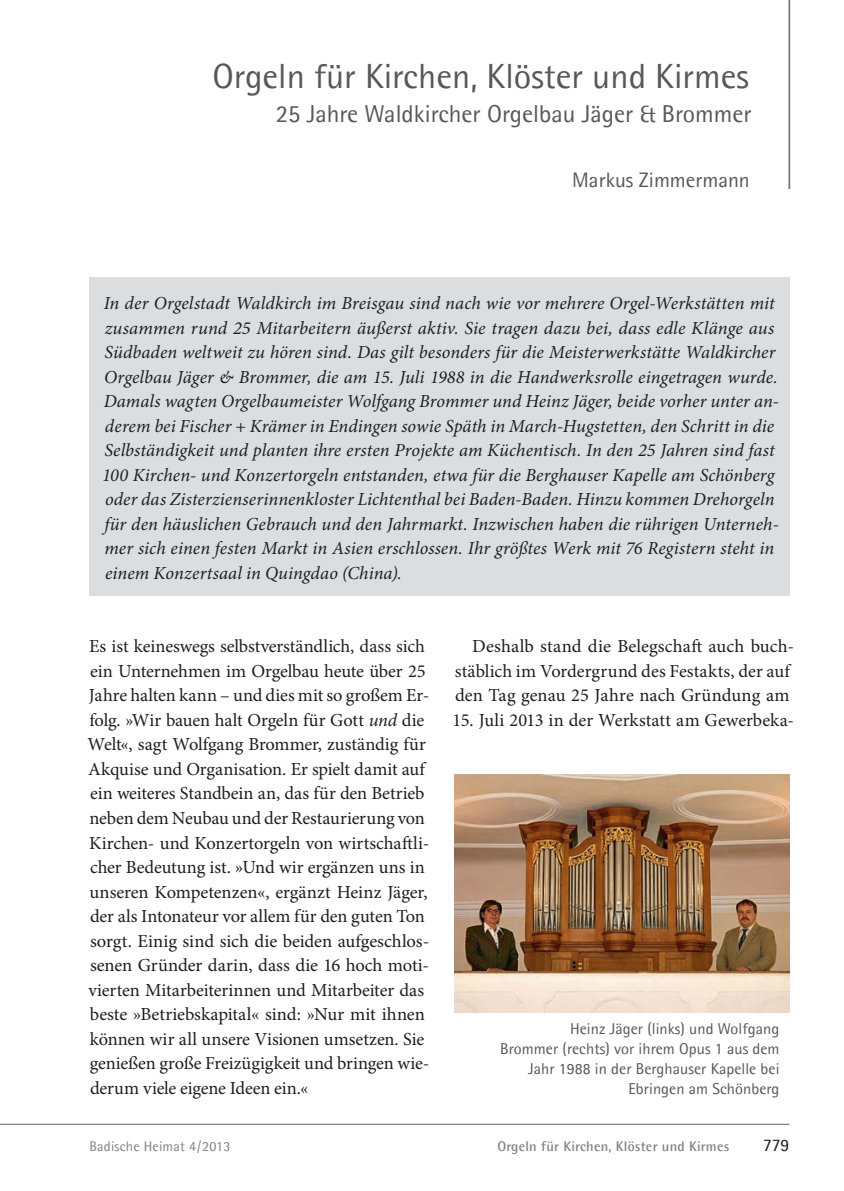
<style>
.page{position:relative;width:844px;height:1191px;background:#fff}
.page>*{position:absolute;margin:0;border:0;box-sizing:border-box;transform-origin:0 0}
.t1{font:35px "Agfa Rotis Semisans";color:#57585a}
.t2{font:24.5px "Agfa Rotis Semisans";color:#57585a}
.t3{font:21px "Agfa Rotis Semisans";color:#57585a}
.t4{font:italic 18.38px/24.5px "Minion Pro";color:#1d1e1f}
.t5{font:18.38px/24.5px "Minion Pro";letter-spacing:-.005em;color:#1d1e1f}
.t6{font:17.5px "Agfa Rotis Semisans";color:#1d1e1f}
.t7{font:15.75px/20.1px "Agfa Rotis Semisans";letter-spacing:.005em;color:#57585a;text-align:right}
.t8{font:700 14px "Agfa Rotis Semisans";letter-spacing:.015em;color:#808285}
.t9{font:14px "Agfa Rotis Semisans";letter-spacing:.015em;color:#808285}
.s1{font-style:italic}
</style>
<div class="page">
<hr style="left:0;top:1124px;width:789px;height:1px;background:#636366">
<hr style="left:788px;top:0;width:2px;height:189px;background:#757679">
<div style="left:90px;top:277px;width:699px;height:318px;background:#dcdddf"></div>
<img style="left:454px;top:775px;width:335px;height:238px">
<p class="t1" style="left:212px;top:56px;width:537px">Orgeln für Kirchen, Klöster und Kirmes</p>
<p class="t2" style="left:276px;top:99px;width:477px">25 Jahre Waldkircher Orgelbau Jäger &amp; Brommer</p>
<p class="t3" style="left:572px;top:167px;width:179px">Markus Zimmermann</p>
<p class="t4" style="left:102px;top:293px;width:678px">In der Orgelstadt Waldkirch im Breisgau sind nach wie vor mehrere Orgel-Werkstätten mit zusammen rund 25 Mitarbeitern äußerst aktiv. Sie tragen dazu bei, dass edle Klänge aus Südbaden weltweit zu hören sind. Das gilt besonders für die Meisterwerkstätte Waldkircher Orgelbau Jäger &amp; Brommer, die am 15. Juli 1988 in die Handwerksrolle eingetragen wurde.<br>Damals wagten Orgelbaumeister Wolfgang Brommer und Heinz Jäger, beide vorher unter an&shy;derem bei Fischer + Krämer in Endingen sowie Späth in March-Hugstetten, den Schritt in die Selbständigkeit und planten ihre ersten Projekte am Küchentisch. In den 25 Jahren sind fast 100 Kirchen- und Konzertorgeln entstanden, etwa für die Berghauser Kapelle am Schönberg oder das Zisterzienserinnenkloster Lichtenthal bei Baden-Baden. Hinzu kommen Drehorgeln für den häuslichen Gebrauch und den Jahrmarkt. Inzwischen haben die rührigen Unterneh&shy;mer sich einen festen Markt in Asien erschlossen. Ihr größtes Werk mit 76 Registern steht in einem Konzertsaal in Quingdao (China).</p>
<p class="t5" style="left:88px;top:636px;width:343px">Es ist keineswegs selbstverständlich, dass sich ein Unternehmen im Orgelbau heute über 25<br>Jahre halten kann – und dies mit so großem Er&shy;folg. »Wir bauen halt Orgeln für Gott <span class="s1">und</span> die Welt«, sagt Wolfgang Brommer, zuständig für Akquise und Organisation. Er spielt damit auf ein weiteres Standbein an, das für den Betrieb neben dem Neubau und der Restaurierung von Kirchen- und Konzertorgeln von wirtschaftli&shy;cher Bedeutung ist. »Und wir ergänzen uns in unseren Kompetenzen«, ergänzt Heinz Jäger, der als Intonateur vor allem für den guten Ton sorgt. Einig sind sich die beiden aufgeschlos&shy;senen Gründer darin, dass die 16 hoch moti&shy;vierten Mitarbeiterinnen und Mitarbeiter das beste »Betriebskapital« sind: »Nur mit ihnen können wir all unsere Visionen umsetzen. Sie genießen große Freizügigkeit und bringen wie&shy;derum viele eigene Ideen ein.«</p>
<p class="t5" style="left:455px;top:636px;width:340px;text-indent:17px">Deshalb stand die Belegschaft auch buch&shy;stäblich im Vordergrund des Festakts, der auf den Tag genau 25 Jahre nach Gründung am</p>
<p class="t5" style="left:452px;top:709px;width:343px">15. Juli 2013 in der Werkstatt am Gewerbeka-</p>
<p class="t7" style="left:500px;top:1018px;width:281px">Heinz Jäger (links) und Wolfgang<br>Brommer (rechts) vor ihrem Opus 1 aus dem Jahr 1988 in der Berghauser Kapelle bei Ebringen am Schönberg</p>
<p class="t9" style="left:89px;top:1137px;width:142px">Badische Heimat 4 / 2013</p>
<p class="t8" style="left:497px;top:1137px;width:233px">Orgeln für Kirchen, Klöster und Kirmes</p>
<p class="t6" style="left:762px;top:1134px;width:28px">779</p>
</div>
